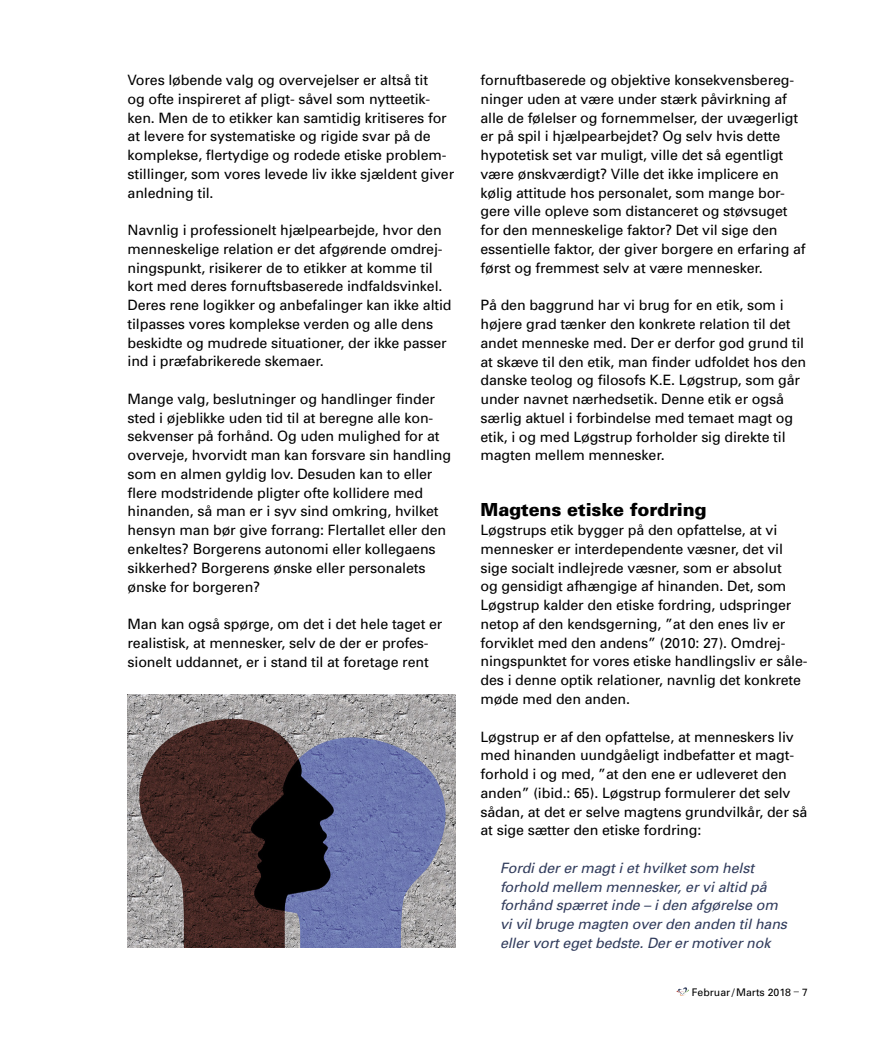
<style>
.page{position:relative;width:893px;height:1042px;background:#fff}
.page>*{position:absolute;margin:0;border:0;box-sizing:border-box;transform-origin:0 0}
.t1{font:900 18px "Univers";letter-spacing:-.01em;color:#000}
.t2{font:14.25px/18.8px "Univers";letter-spacing:-.01em;color:#000}
.t3{font:italic 14.25px/18.8px "Univers";letter-spacing:-.01em;color:#313c5c}
.t4{font:10.5px "Univers";color:#000}
.s1{font-size:7.8px}
</style>
<div class="page">
<img style="left:128px;top:694px;width:327px;height:254px">
<svg style="left:677px;top:987px;width:12px;height:8px"></svg>
<p class="t2" style="left:128px;top:70px;width:328px">Vores løbende valg og overvejelser er altså tit<br>og ofte inspireret af pligt- såvel som nytteetik&shy;ken. Men de to etikker kan samtidig kritiseres for at levere for systematiske og rigide svar på de komplekse, flertydige og rodede etiske problem&shy;stillinger, som vores levede liv ikke sjældent giver anledning til.</p>
<p class="t2" style="left:128px;top:220px;width:326px">Navnlig i professionelt hjælpearbejde, hvor den menneskelige relation er det afgørende omdrej&shy;ningspunkt, risikerer de to etikker at komme til kort med deres fornuftsbaserede indfaldsvinkel.<br>Deres rene logikker og anbefalinger kan ikke altid tilpasses vores komplekse verden og alle dens beskidte og mudrede situationer, der ikke passer ind i præfabrikerede skemaer.</p>
<p class="t2" style="left:128px;top:389px;width:325px">Mange valg, beslutninger og handlinger finder sted i øjeblikke uden tid til at beregne alle kon&shy;sekvenser på forhånd. Og uden mulighed for at overveje, hvorvidt man kan forsvare sin handling som en almen gyldig lov. Desuden kan to eller flere modstridende pligter ofte kollidere med hinanden, så man er i syv sind omkring, hvilket hensyn man bør give forrang: Flertallet eller den enkeltes? Borgerens autonomi eller kollegaens sikkerhed? Borgerens ønske eller personalets ønske for borgeren?</p>
<p class="t2" style="left:128px;top:614px;width:316px">Man kan også spørge, om det i det hele taget er realistisk, at mennesker, selv de der er profes&shy;sionelt uddannet, er i stand til at foretage rent</p>
<p class="t2" style="left:480px;top:70px;width:327px">fornuftbaserede og objektive konsekvensbereg&shy;ninger uden at være under stærk påvirkning af alle de følelser og fornemmelser, der uvægerligt er på spil i hjælpearbejdet? Og selv hvis dette hypotetisk set var muligt, ville det så egentligt være ønskværdigt? Ville det ikke implicere en kølig attitude hos personalet, som mange bor&shy;gere ville opleve som distanceret og støvsuget for den menneskelige faktor? Det vil sige den essentielle faktor, der giver borgere en erfaring af først og fremmest selv at være mennesker.</p>
<p class="t2" style="left:480px;top:296px;width:327px">På den baggrund har vi brug for en etik, som i højere grad tænker den konkrete relation til det andet menneske med. Der er derfor god grund til at skæve til den etik, man finder udfoldet hos den danske teolog og filosofs K.E. Løgstrup, som går under navnet nærhedsetik. Denne etik er også særlig aktuel i forbindelse med temaet magt og etik, i og med Løgstrup forholder sig direkte til magten mellem mennesker.</p>
<p class="t1" style="left:480px;top:499px;width:228px">Magtens etiske fordring</p>
<p class="t2" style="left:480px;top:520px;width:329px">Løgstrups etik bygger på den opfattelse, at vi mennesker er interdependente væsner, det vil sige socialt indlejrede væsner, som er absolut<br>og gensidigt afhængige af hinanden. Det, som Løgstrup kalder den etiske fordring, udspringer netop af den kendsgerning, ”at den enes liv er forviklet med den andens” (2010: 27). Omdrej&shy;ningspunktet for vores etiske handlingsliv er såle&shy;des i denne optik relationer, navnlig det konkrete møde med den anden.</p>
<p class="t2" style="left:480px;top:727px;width:328px">Løgstrup er af den opfattelse, at menneskers liv med hinanden uundgåeligt indbefatter et magt&shy;forhold i og med, ”at den ene er udleveret den anden” (ibid.: 65). Løgstrup formulerer det selv sådan, at det er selve magtens grundvilkår, der så at sige sætter den etiske fordring:</p>
<p class="t3" style="left:500px;top:858px;width:289px">Fordi der er magt i et hvilket som helst forhold mellem mennesker, er vi altid på forhånd spærret inde – i den afgørelse om vi vil bruge magten over den anden til hans eller vort eget bedste. Der er motiver nok</p>
<p class="t4" style="left:692px;top:985px;width:118px">Februar/Marts 2018 <span class="s1">–</span> 7</p>
</div>
